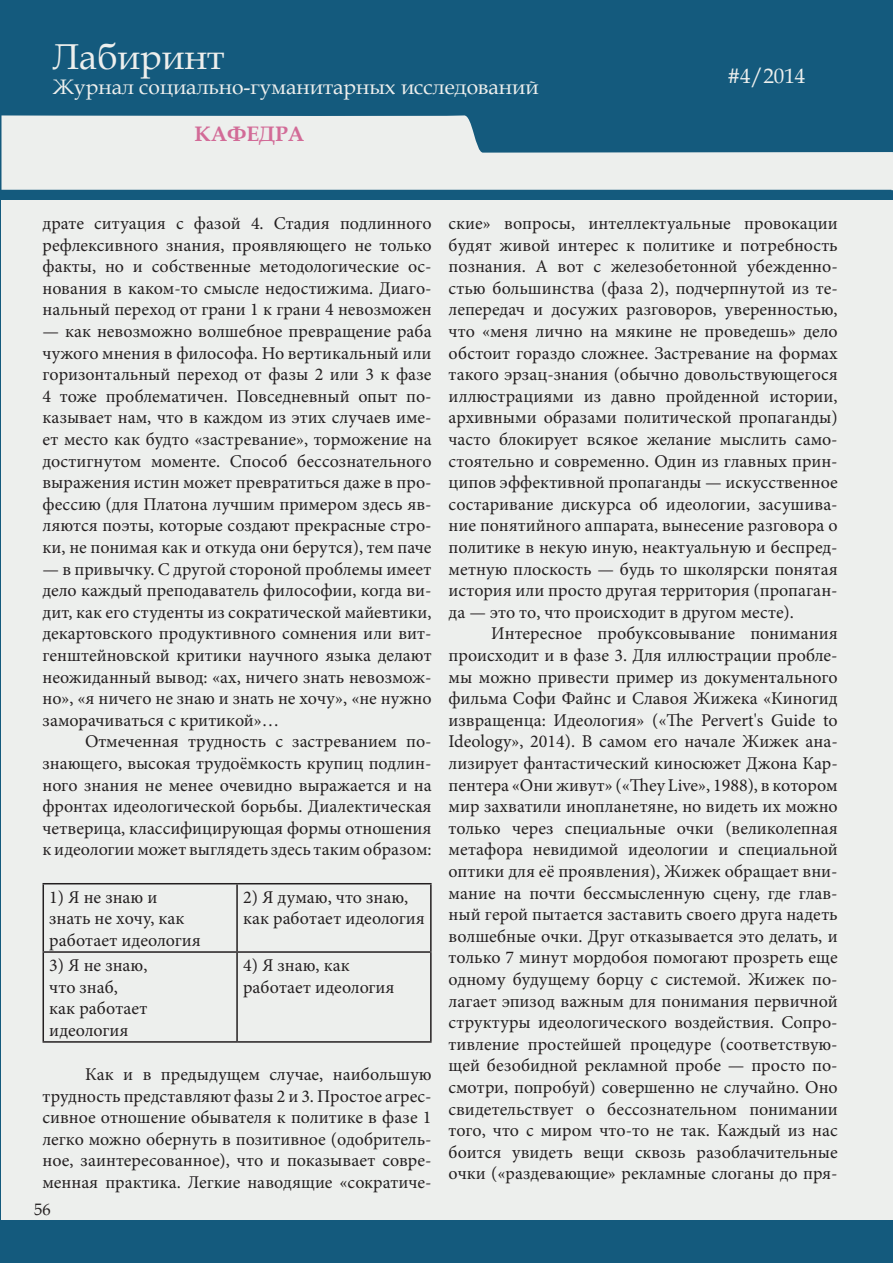
<style>
.page{position:relative;width:893px;height:1263px;background:#fff}
.page>*{position:absolute;margin:0;border:0;box-sizing:border-box;transform-origin:0 0}
.t1{font:36px "Book Antiqua";color:#edefed}
.t2{font:21px "Book Antiqua";color:#edefed}
.t3{font:700 21px "Book Antiqua";color:#d26b97}
.t4{font:18px/21.6px "Minion Pro";color:#231f20;text-align:justify}
.t5{font:16.5px "Book Antiqua";color:#231f20}
</style>
<div class="page">
<div style="left:1px;top:0;width:892px;height:1262px;background:#145a7d"></div>
<div style="left:2px;top:200px;width:891px;height:1020px;background:#edefed"></div>
<svg style="left:2px;top:115px;width:889px;height:75px;fill:#edefed"></svg>
<svg style="left:891px;top:152px;width:2px;height:1111px"></svg>
<hr style="left:43px;top:883px;width:194px;height:1px;background:#231f20">
<hr style="left:43px;top:884px;width:1px;height:67px;background:#231f20">
<hr style="left:237px;top:883px;width:195px;height:1px;background:#231f20">
<hr style="left:236px;top:884px;width:2px;height:67px;background:#231f20">
<hr style="left:430px;top:884px;width:2px;height:67px;background:#231f20">
<hr style="left:43px;top:951px;width:194px;height:2px;background:#231f20">
<hr style="left:43px;top:953px;width:1px;height:88px;background:#231f20">
<hr style="left:237px;top:951px;width:195px;height:2px;background:#231f20">
<hr style="left:236px;top:953px;width:2px;height:88px;background:#231f20">
<hr style="left:430px;top:953px;width:2px;height:88px;background:#231f20">
<hr style="left:43px;top:1041px;width:194px;height:2px;background:#231f20">
<hr style="left:237px;top:1041px;width:195px;height:2px;background:#231f20">
<h1 class="t1" style="left:53px;top:31px;width:173px">Лабиринт</h1>
<p class="t2" style="left:53px;top:72px;width:487px">Журнал социально-гуманитарных исследований</p>
<p class="t3" style="left:194px;top:120px;width:111px">КАФЕДРА</p>
<p class="t2" style="left:727px;top:61px;width:79px">#4/2014</p>
<p class="t2" style="left:740px;top:61px;width:12px">1</p>
<p class="t4" style="left:43px;top:212px;width:391px">драте ситуация с фазой 4. Стадия подлинного рефлексивного знания, проявляющего не только факты, но и собственные методологические ос&shy;нования в каком-то смысле недостижима. Диаго&shy;нальный переход от грани 1 к грани 4 невозможен</p>
<p class="t4" style="left:43px;top:320px;width:391px">— как невозможно волшебное превращение раба чужого мнения в философа. Но вертикальный или горизонтальный переход от фазы 2 или 3 к фазе 4 тоже проблематичен. Повседневный опыт по&shy;казывает нам, что в каждом из этих случаев име&shy;ет место как будто «застревание», торможение на достигнутом моменте. Способ бессознательного выражения истин может превратиться даже в про&shy;фессию (для Платона лучшим примером здесь яв&shy;ляются поэты, которые создают прекрасные стро&shy;ки, не понимая как и откуда они берутся), тем паче</p>
<p class="t4" style="left:43px;top:558px;width:391px">— в привычку. С другой стороной проблемы имеет дело каждый преподаватель философии, когда ви&shy;дит, как его студенты из сократической майевтики, декартовского продуктивного сомнения или вит&shy;генштейновской критики научного языка делают неожиданный вывод: «ах, ничего знать невозмож&shy;но», «я ничего не знаю и знать не хочу», «не нужно заморачиваться с критикой»…</p>
<p class="t4" style="left:43px;top:731px;width:391px;text-indent:43px">Отмеченная трудность с застреванием по&shy;знающего, высокая трудоёмкость крупиц подлин&shy;ного знания не менее очевидно выражается и на фронтах идеологической борьбы. Диалектическая четверица, классифицирующая формы отношения к идеологии может выглядеть здесь таким образом:</p>
<p class="t4" style="left:49px;top:886px;width:153px;text-align:left">1) Я не знаю и знать не хочу, как работает идеология</p>
<p class="t4" style="left:243px;top:886px;width:183px">2) Я думаю, что знаю, как работает идеология</p>
<p class="t4" style="left:49px;top:955px;width:100px;text-align:left">3) Я не знаю, что знаб, как работает идеология</p>
<p class="t4" style="left:243px;top:955px;width:153px">4) Я знаю, как работает идеология</p>
<p class="t4" style="left:43px;top:1063px;width:391px;text-indent:43px">Как и в предыдущем случае, наибольшую трудность представляют фазы 2 и 3. Простое агрес&shy;сивное отношение обывателя к политике в фазе 1 легко можно обернуть в позитивное (одобритель&shy;ное, заинтересованное), что и показывает совре&shy;менная практика. Легкие наводящие «сократиче-</p>
<p class="t5" style="left:34px;top:1198px;width:18px">56</p>
<p class="t4" style="left:449px;top:212px;width:391px">ские» вопросы, интеллектуальные провокации будят живой интерес к политике и потребность познания. А вот с железобетонной убежденно&shy;стью большинства (фаза 2), подчерпнутой из те&shy;лепередач и досужих разговоров, уверенностью, что «меня лично на мякине не проведешь» дело обстоит гораздо сложнее. Застревание на формах такого эрзац-знания (обычно довольствующегося иллюстрациями из давно пройденной истории, архивными образами политической пропаганды) часто блокирует всякое желание мыслить само&shy;стоятельно и современно. Один из главных прин&shy;ципов эффективной пропаганды — искусственное состаривание дискурса об идеологии, засушива&shy;ние понятийного аппарата, вынесение разговора о политике в некую иную, неактуальную и беспред&shy;метную плоскость — будь то школярски понятая история или просто другая территория (пропаган&shy;да — это то, что происходит в другом месте).</p>
<p class="t4" style="left:449px;top:623px;width:391px;text-indent:43px">Интересное пробуксовывание понимания происходит и в фазе 3. Для иллюстрации пробле&shy;мы можно привести пример из документального фильма Софи Файнс и Славоя Жижека «Киногид извращенца: Идеология» («The Pervert's Guide to Ideology», 2014). В самом его начале Жижек ана&shy;лизирует фантастический киносюжет Джона Кар&shy;пентера «Они живут» («They Live», 1988), в котором мир захватили инопланетяне, но видеть их можно только через специальные очки (великолепная метафора невидимой идеологии и специальной оптики для её проявления), Жижек обращает вни&shy;мание на почти бессмысленную сцену, где глав&shy;ный герой пытается заставить своего друга надеть волшебные очки. Друг отказывается это делать, и только 7 минут мордобоя помогают прозреть еще одному будущему борцу с системой. Жижек по&shy;лагает эпизод важным для понимания первичной структуры идеологического воздействия. Сопро&shy;тивление простейшей процедуре (соответствую&shy;щей безобидной рекламной пробе — просто по&shy;смотри, попробуй) совершенно не случайно. Оно свидетельствует о бессознательном понимании того, что с миром что-то не так. Каждый из нас боится увидеть вещи сквозь разоблачительные очки («раздевающие» рекламные слоганы до пря-</p>
</div>
